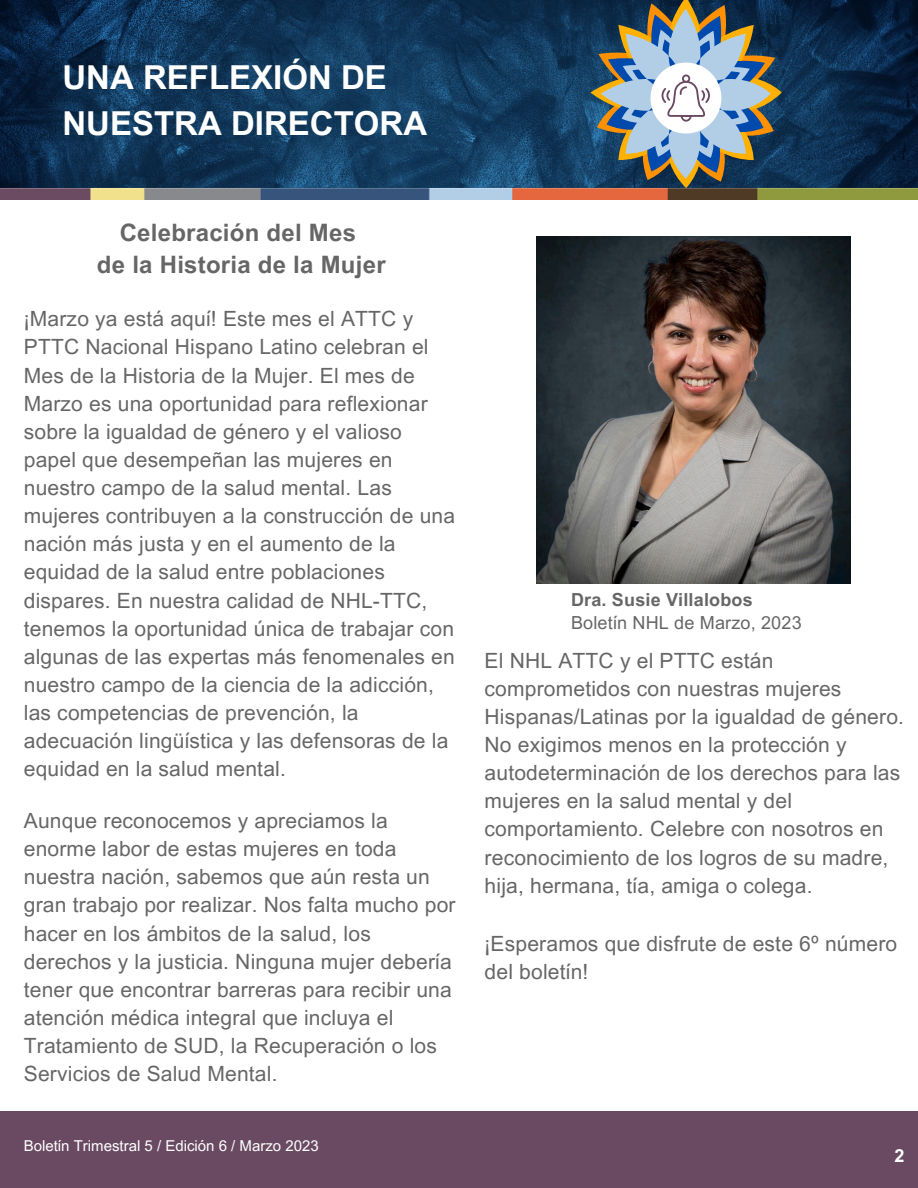
<style>
.page{position:relative;width:918px;height:1188px;background:#fff}
.page>*{position:absolute;margin:0;border:0;box-sizing:border-box;transform-origin:0 0}
.t1{font:700 33px/46.2px "Arial MT Pro";color:#fff}
.t2{font:700 24px "Arial MT Pro";letter-spacing:.01em;color:#666}
.t3{font:21px/28.2px "Arial MT Pro";letter-spacing:.01em;color:#666}
.t4{font:18px "Arial MT Pro";letter-spacing:.01em;color:#666}
.t5{font:700 18px "Arial MT Pro";letter-spacing:.01em;color:#666}
.t6{font:700 18px "Arial MT Pro";color:#fff}
.t7{font:15px "Arial MT Pro";color:#fff}
</style>
<div class="page">
<img style="left:0;top:0;width:918px;height:199px">
<div style="left:0;top:1112px;width:918px;height:76px;background:#6a4a62"></div>
<svg style="left:590px;top:0;width:192px;height:188px;background:#73848d"></svg>
<img style="left:537px;top:236px;width:314px;height:348px">
<p class="t1" style="left:62px;top:58px;width:366px">UNA REFLEXIÓN DE<br>NUESTRA DIRECTORA</p>
<p class="t2" style="left:120px;top:223px;width:238px">Celebración del Mes</p>
<p class="t2" style="left:97px;top:256px;width:290px">de la Historia de la Mujer</p>
<p class="t3" style="left:24px;top:308px;width:433px">¡Marzo ya está aquí! Este mes el ATTC y PTTC Nacional Hispano Latino celebran el Mes de la Historia de la Mujer. El mes de Marzo es una oportunidad para reflexionar sobre la igualdad de género y el valioso papel que desempeñan las mujeres en nuestro campo de la salud mental. Las mujeres contribuyen a la construcción de una nación más justa y en el aumento de la equidad de la salud entre poblaciones dispares. En nuestra calidad de NHL-TTC, tenemos la oportunidad única de trabajar con algunas de las expertas más fenomenales en nuestro campo de la ciencia de la adicción, las competencias de prevención, la adecuación lingüística y las defensoras de la equidad en la salud mental.</p>
<p class="t3" style="left:24px;top:809px;width:433px">Aunque reconocemos y apreciamos la enorme labor de estas mujeres en toda nuestra nación, sabemos que aún resta un gran trabajo por realizar. Nos falta mucho por hacer en los ámbitos de la salud, los derechos y la justicia. Ninguna mujer debería tener que encontrar barreras para recibir una atención médica integral que incluya el Tratamiento de SUD, la Recuperación o los Servicios de Salud Mental.</p>
<p class="t7" style="left:24px;top:1140px;width:296px">Boletín Trimestral 5 / Edición 6 / Marzo 2023</p>
<p class="t5" style="left:571px;top:593px;width:183px">Dra. Susie Villalobos</p>
<p class="t4" style="left:571px;top:616px;width:232px">Boletín NHL de Marzo, 2023</p>
<p class="t3" style="left:485px;top:649px;width:421px">El NHL ATTC y el PTTC están comprometidos con nuestras mujeres Hispanas/Latinas por la igualdad de género.<br>No exigimos menos en la protección y autodeterminación de los derechos para las mujeres en la salud mental y del comportamiento. Celebre con nosotros en reconocimiento de los logros de su madre, hija, hermana, tía, amiga o colega.</p>
<p class="t3" style="left:485px;top:932px;width:414px">¡Esperamos que disfrute de este 6º número del boletín!</p>
<p class="t6" style="left:894px;top:1149px;width:12px">2</p>
</div>
